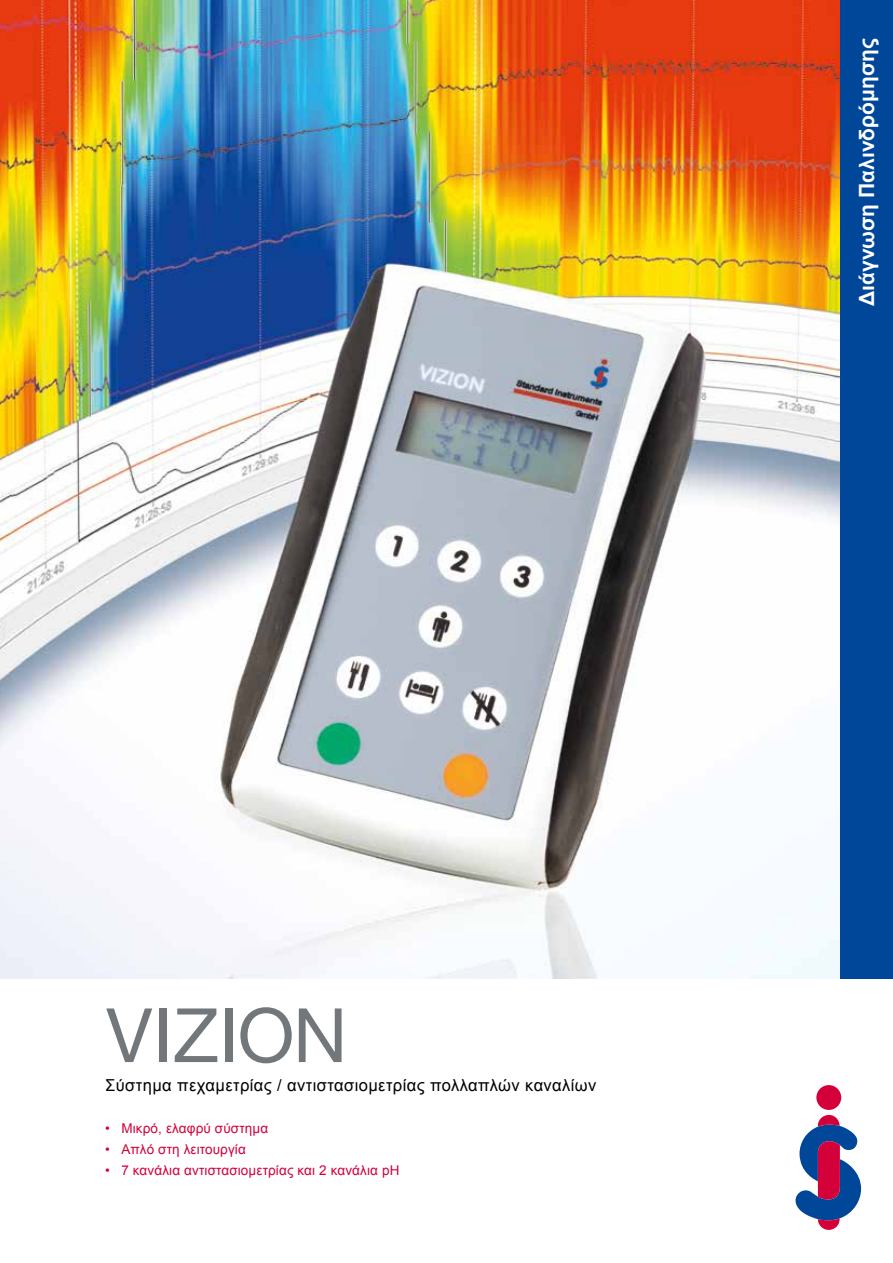
<style>
.page{position:relative;width:893px;height:1263px;background:#fff}
.page>*{position:absolute;margin:0;border:0;box-sizing:border-box;transform-origin:0 0}
.t1{font:75px "Helvetica Neue LT Std";letter-spacing:.01em;color:#71777a}
.t2{font:700 21px "Arial";color:#fff}
.t3{font:16.5px "Arial";letter-spacing:.025em;color:#000}
.t4{font:13.5px "Arial";letter-spacing:.01em;color:#d3003a}
</style>
<div class="page">
<div style="left:840px;top:0;width:53px;height:978px;background:#004799"></div>
<img style="left:0;top:0;width:840px;height:978px">
<div style="left:816px;top:1085px;width:25px;height:25px;background:#d3003a;border-radius:50%"></div>
<svg style="left:795px;top:1115px;width:66px;height:115px"></svg>
<h2 class="t2" style="left:853px;top:306px;width:269px;rotate:-90deg">Διάγνωση Παλινδρόμησης</h2>
<h1 class="t1" style="left:106px;top:991px;width:242px">VIZION</h1>
<p class="t3" style="left:105px;top:1074px;width:493px">Σύστημα πεχαμετρίας / αντιστασιομετρίας πολλαπλών καναλίων</p>
<p class="t4" style="left:105px;top:1119px;width:164px">• Μικρό, ελαφρύ σύστημα</p>
<p class="t4" style="left:105px;top:1140px;width:142px">• Απλό στη λειτουργία</p>
<p class="t4" style="left:105px;top:1161px;width:296px">• 7 κανάλια αντιστασιομετρίας και 2 κανάλια pH</p>
</div>
